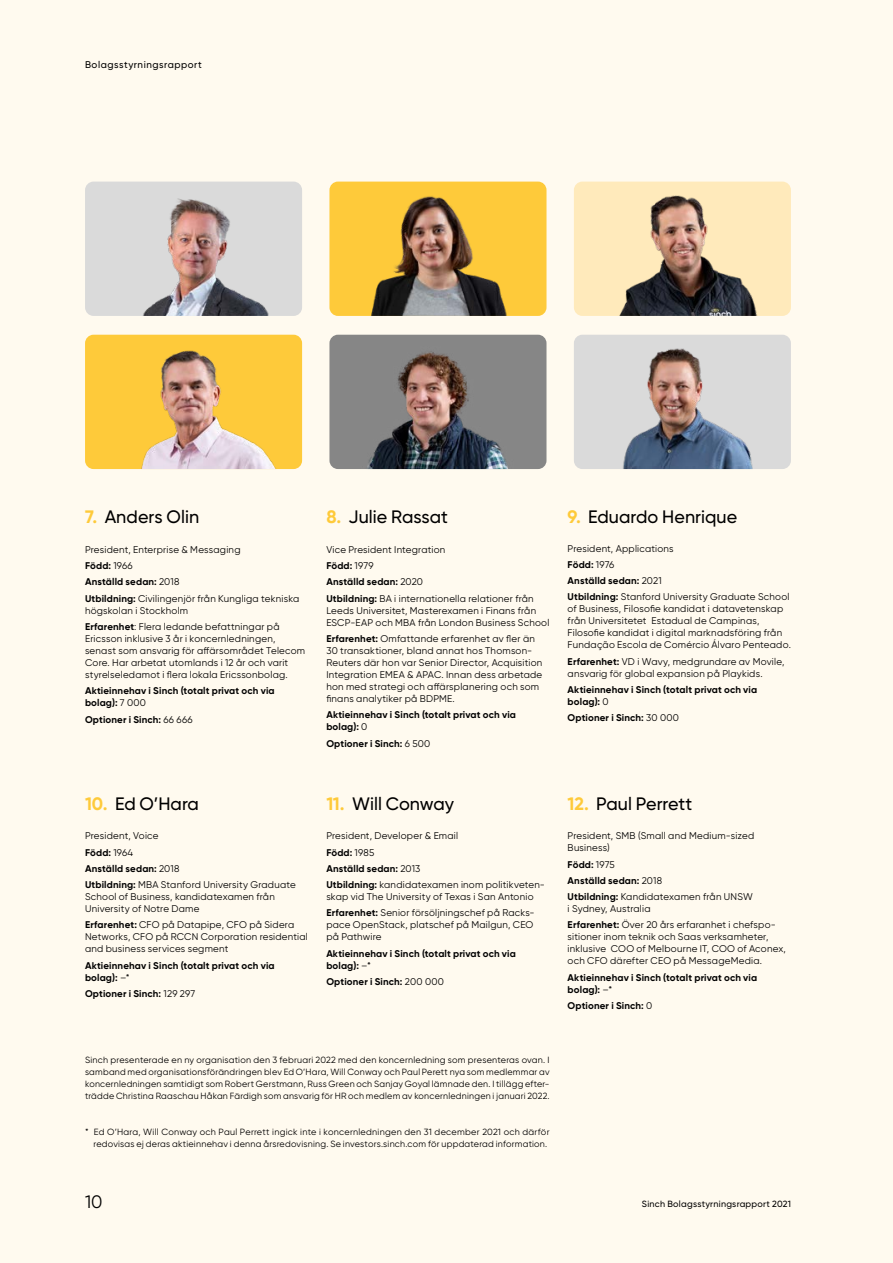
<style>
.page{position:relative;width:893px;height:1263px;background:#fffaef}
.page>*{position:absolute;margin:0;border:0;box-sizing:border-box;transform-origin:0 0}
.t1{font:500 18px "Gilroy";color:#000}
.t2{font:18px "Gilroy";color:#000}
.t3{font:9.75px/12px "Gilroy";letter-spacing:.025em;color:#000}
.t4{font:700 9.75px/12px "Gilroy";letter-spacing:.015em;color:#000}
.t5{font:500 9.75px "Gilroy";letter-spacing:.055em;color:#000}
.t6{font:9px/12px "Gilroy";letter-spacing:.025em;color:#000;text-align:justify}
.t7{font:500 9px "Gilroy";letter-spacing:.025em;color:#000}
.s1{font-weight:700;color:#feca3a}
.s2{font-weight:700}
.s3{font-weight:400}
</style>
<div class="page">
<img style="left:329px;top:182px;width:214px;height:134px">
<img style="left:85px;top:182px;width:217px;height:134px">
<div style="left:574px;top:182px;width:217px;height:134px;background:#ffeabb;border-radius:9px"></div>
<img style="left:619px;top:182px;width:172px;height:134px">
<img style="left:85px;top:335px;width:217px;height:134px">
<img style="left:329px;top:335px;width:217px;height:134px">
<img style="left:574px;top:335px;width:217px;height:134px">
<p class="t5" style="left:85px;top:59px;width:118px">Bolagsstyrningsrapport</p>
<h1 class="t1" style="left:85px;top:506px;width:116px"><span class="s1">7.</span> Anders Olin</h1>
<p class="t3" style="left:85px;top:541px;width:216px;line-height:16.2px">President, Enterprise &amp; Messaging<br><span class="s2">Född:</span> 1966<br><span class="s2">Anställd sedan:</span> 2018<br><span class="s2">Utbildning:</span> Civilingenjör från Kungliga tekniska</p>
<p class="t3" style="left:85px;top:602px;width:196px;line-height:16.2px">högskolan i Stockholm<br><span class="s2">Erfarenhet</span>: Flera ledande befattningar på</p>
<p class="t3" style="left:85px;top:632px;width:222px">Ericsson inklusive 3 år i koncernledningen, senast som ansvarig för affärsområdet Telecom Core. Har arbetat utomlands i 12 år och varit styrelseledamot i flera lokala Ericssonbolag.</p>
<p class="t4" style="left:85px;top:685px;width:191px">Aktieinnehav i Sinch (totalt privat och via bolag): <span class="s3">7 000</span></p>
<p class="t4" style="left:85px;top:713px;width:109px">Optioner i Sinch: <span class="s3">66 666</span></p>
<h1 class="t1" style="left:326px;top:506px;width:123px"><span class="s1">8.</span> Julie Rassat</h1>
<p class="t3" style="left:326px;top:541px;width:209px;line-height:16.2px">Vice President Integration<br><span class="s2">Född:</span> 1979<br><span class="s2">Anställd sedan:</span> 2020<br><span class="s2">Utbildning:</span> BA i internationella relationer från</p>
<p class="t3" style="left:326px;top:604px;width:225px">Leeds Universitet, Masterexamen i Finans från<br>ESCP-EAP och MBA från London Business School</p>
<p class="t3" style="left:326px;top:632px;width:217px"><span class="s2">Erfarenhet:</span> Omfattande erfarenhet av fler än 30 transaktioner, bland annat hos Thomson-Reuters där hon var Senior Director, Acquisition Integration EMEA &amp; APAC. Innan dess arbetade hon med strategi och affärsplanering och som finans analytiker på BDPME.</p>
<p class="t4" style="left:326px;top:709px;width:191px">Aktieinnehav i Sinch (totalt privat och via bolag): <span class="s3">0</span></p>
<p class="t4" style="left:326px;top:737px;width:106px">Optioner i Sinch: <span class="s3">6 500</span></p>
<h1 class="t1" style="left:568px;top:506px;width:171px"><span class="s1">9.</span> Eduardo Henrique</h1>
<p class="t3" style="left:568px;top:540px;width:223px;line-height:16.2px">President, Applications<br><span class="s2">Född:</span> 1976<br><span class="s2">Anställd sedan:</span> 2021<br><span class="s2">Utbildning:</span> Stanford University Graduate School</p>
<p class="t3" style="left:568px;top:603px;width:225px">of Business, Filosofie kandidat i datavetenskap från Universitetet Estadual de Campinas, Filosofie kandidat i digital marknadsföring från Fundação Escola de Comércio Álvaro Penteado.</p>
<p class="t3" style="left:568px;top:655px;width:218px"><span class="s2">Erfarenhet:</span> VD i Wavy, medgrundare av Movile, ansvarig för global expansion på Playkids.</p>
<p class="t4" style="left:568px;top:683px;width:191px">Aktieinnehav i Sinch (totalt privat och via bolag): <span class="s3">0</span></p>
<p class="t4" style="left:568px;top:712px;width:113px">Optioner i Sinch: <span class="s3">30 000</span></p>
<h1 class="t1" style="left:85px;top:792px;width:115px"><span class="s1">10.</span> Ed O’Hara</h1>
<p class="t3" style="left:85px;top:828px;width:212px;line-height:16.2px">President, Voice<br><span class="s2">Född:</span> 1964<br><span class="s2">Anställd sedan:</span> 2018<br><span class="s2">Utbildning:</span> MBA Stanford University Graduate</p>
<p class="t3" style="left:85px;top:891px;width:191px">School of Business, kandidatexamen från<br>University of Notre Dame</p>
<p class="t3" style="left:85px;top:919px;width:224px"><span class="s2">Erfarenhet:</span> CFO på Datapipe, CFO på Sidera<br>Networks, CFO på RCCN Corporation residential and business services segment</p>
<p class="t4" style="left:85px;top:959px;width:191px">Aktieinnehav i Sinch (totalt privat och via bolag): <span class="s3">–*</span></p>
<p class="t4" style="left:85px;top:987px;width:112px">Optioner i Sinch: <span class="s3">129 297</span></p>
<h1 class="t1" style="left:326px;top:792px;width:129px"><span class="s1">11.</span> Will Conway</h1>
<p class="t3" style="left:326px;top:828px;width:220px;line-height:16.2px">President, Developer &amp; Email<br><span class="s2">Född:</span> 1985<br><span class="s2">Anställd sedan:</span> 2013<br><span class="s2">Utbildning:</span> kandidatexamen inom politikveten-</p>
<p class="t3" style="left:326px;top:888px;width:210px;line-height:16.2px">skap vid The University of Texas i San Antonio<br><span class="s2">Erfarenhet:</span> Senior försöljningschef på Racks-</p>
<p class="t3" style="left:326px;top:919px;width:209px">pace OpenStack, platschef på Mailgun, CEO på Pathwire</p>
<p class="t4" style="left:326px;top:947px;width:191px">Aktieinnehav i Sinch (totalt privat och via bolag): <span class="s3">–*</span></p>
<p class="t4" style="left:326px;top:975px;width:119px">Optioner i Sinch: <span class="s3">200 000</span></p>
<h1 class="t1" style="left:568px;top:792px;width:126px"><span class="s1">12.</span> Paul Perrett</h1>
<p class="t3" style="left:568px;top:830px;width:188px">President, SMB (Small and Medium-sized<br>Business)</p>
<p class="t4" style="left:568px;top:856px;width:187px;line-height:16.2px">Född: <span class="s3">1975<br></span>Anställd sedan: <span class="s3">2018<br></span>Utbildning: <span class="s3">Kandidatexamen från UNSW</span></p>
<p class="t3" style="left:568px;top:900px;width:210px;line-height:16.2px">i Sydney, Australia<br><span class="s2">Erfarenhet:</span> Över 20 års erfaranhet i chefspo-</p>
<p class="t3" style="left:568px;top:931px;width:220px">sitioner inom teknik och Saas verksamheter, inklusive COO of Melbourne IT, COO of Aconex, och CFO därefter CEO på MessageMedia.</p>
<p class="t4" style="left:568px;top:971px;width:191px">Aktieinnehav i Sinch (totalt privat och via bolag): <span class="s3">–*</span></p>
<p class="t4" style="left:568px;top:999px;width:86px">Optioner i Sinch: <span class="s3">0</span></p>
<p class="t6" style="left:85px;top:1054px;width:466px">Sinch presenterade en ny organisation den 3 februari 2022 med den koncernledning som presenteras ovan. I samband med organisationsförändringen blev Ed O’Hara, Will Conway och Paul Perett nya som medlemmar av koncernledningen samtidigt som Robert Gerstmann, Russ Green och Sanjay Goyal lämnade den. I tillägg efter&shy;trädde Christina Raaschau Håkan Färdigh som ansvarig för HR och medlem av koncernledningen i januari 2022.</p>
<p class="t6" style="left:85px;top:1125px;width:466px;text-align:right">* Ed O’Hara, Will Conway och Paul Perrett ingick inte i koncernledningen den 31 december 2021 och därför redovisas ej deras aktieinnehav i denna årsredovisning. Se investors.sinch.com för uppdaterad information.</p>
<h1 class="t2" style="left:85px;top:1190px;width:19px">10</h1>
<p class="t7" style="left:642px;top:1198px;width:150px">Sinch Bolagsstyrningsrapport 2021</p>
</div>
